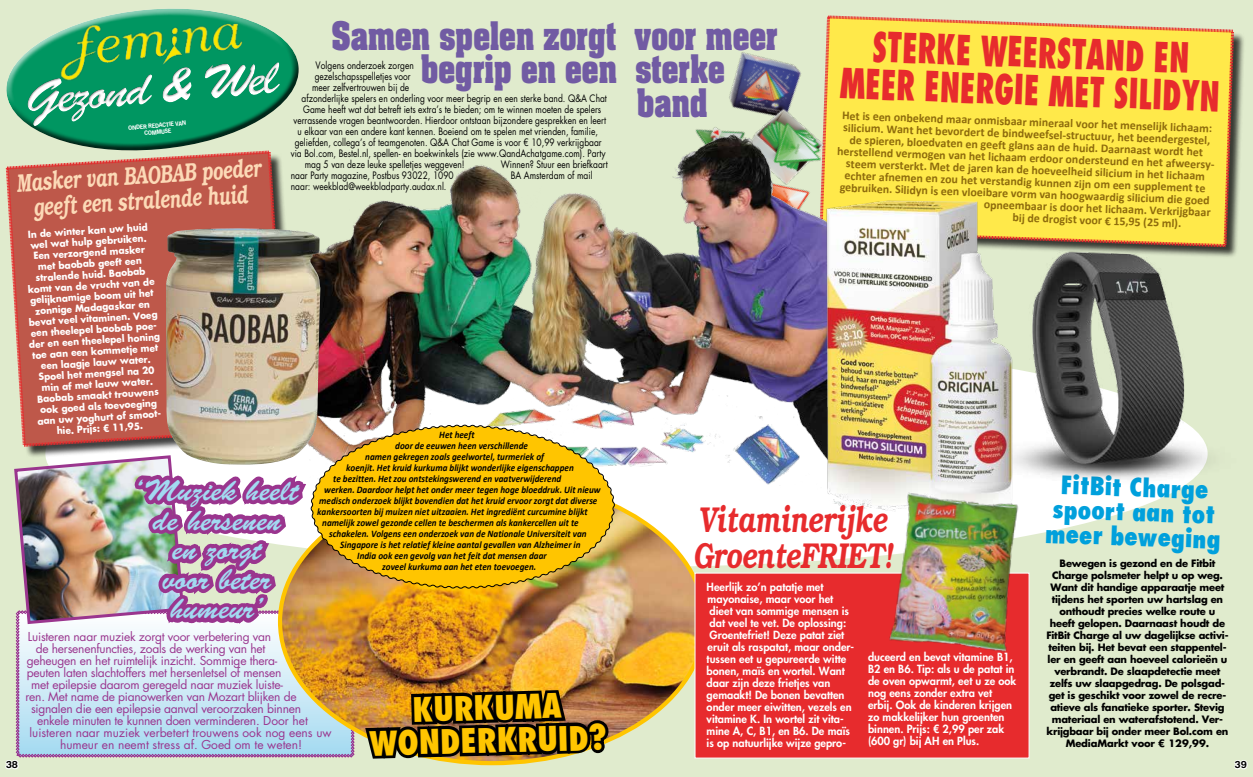
<style>
.page{position:relative;width:1253px;height:777px;background:#e0ebcd}
.page>*{position:absolute;margin:0;border:0;box-sizing:border-box;transform-origin:0 0}
.t1{font:47.9px "Brush Script Std";color:#fff;scale:1.06 1}
.t2{font:800 condensed 40.4px/37.7px "Futura Std";color:#e72b2d;text-align:center;scale:.77 1}
.t3{font:italic 600 36px/36px "Bookman Std";color:#e72b2d;scale:.73 1}
.t4{font:700 33.5px "Aachen Std";color:#715ba3;scale:.81 1}
.t5{font:800 condensed 32.9px/32.7px "Futura Std";color:#ffc500;text-align:center}
.t6{font:29.6px/29.6px "Brush Script Std";color:#a2daf1;text-align:center}
.t7{font:italic 600 25.4px/25.4px "Bookman Std";color:#fcdab7;text-align:center;scale:.66 1}
.t8{font:800 condensed 24.7px/24.7px "Futura Std";color:#00a0dc;text-align:center}
.t9{font:700 12px "Calibri";color:#8e6b0c}
.t10{font:12px "Futura Std";letter-spacing:-.02em;color:#9a358e}
.t11{font:12px "Futura Std";color:#9a358e}
.t12{font:800 11px/12px "Futura Std";color:#fff}
.t13{font:10px "Futura Std";color:#000;scale:.84 1}
.t14{font:italic 700 10px "Calibri";color:#000;scale:.91 1}
.t15{font:700 10px "Helvetica Rounded LT Std";color:#000}
.t16{font:700 9.9px/12px "Futura Std";letter-spacing:-.02em;color:#000;text-align:center}
.t17{font:700 9.5px/11px "Futura Std";color:#fff;text-align:center;scale:.94 1}
.t18{font:700 9.5px/11px "Futura Std";color:#fffdfc;text-align:center;scale:.94 1}
.t19{font:700 5.6px/6.5px "News Gothic Std";color:#fff;text-align:center}
</style>
<div class="page">
<svg style="left:898px;top:18px;width:336px;height:169px;background:#fbe44e"></svg>
<div style="left:45px;top:340px;width:1163px;height:227px;background:#fff;border-radius:50%"></div>
<svg style="left:1234px;top:760px;width:14px;height:10px"></svg>
<svg style="left:6px;top:22px;width:293px;height:128px"></svg>
<img style="left:51px;top:8px;width:202px;height:88px">
<img style="left:729px;top:15px;width:169px;height:156px">
<img style="left:280px;top:123px;width:586px;height:362px">
<img style="left:354px;top:480px;width:351px;height:279px">
<img style="left:1033px;top:187px;width:206px;height:345px">
<img style="left:361px;top:254px;width:247px;height:512px">
<img style="left:5px;top:264px;width:349px;height:506px">
<img style="left:802px;top:171px;width:231px;height:391px">
<div style="left:694px;top:572px;width:335px;height:186px;background:#e72b2d;border:1px solid #fff"></div>
<img style="left:884px;top:486px;width:142px;height:166px">
<div style="left:8px;top:153px;width:292px;height:306px;background:#000;opacity:.75"></div>
<svg style="left:5px;top:150px;width:283px;height:297px;background:#c06556"></svg>
<img style="left:166px;top:228px;width:154px;height:236px">
<svg style="left:310px;top:424px;width:305px;height:165px;background:#f0bf22"></svg>
<h3 class="t4" style="left:332px;top:12px;width:553px">Samen spelen zorgt voor meer</h3>
<h3 class="t4" style="left:421px;top:45px;width:376px">begrip en een sterke</h3>
<h3 class="t4" style="left:637px;top:79px;width:88px">band</h3>
<h2 class="t2" style="left:842px;top:27px;width:495px;rotate:2deg">STERKE WEERSTAND EN<br>MEER ENERGIE MET SILIDYN</h2>
<p class="t13" style="left:316px;top:59px;width:118px">Volgens onderzoek zorgen</p>
<p class="t13" style="left:315px;top:70px;width:116px">gezelschapsspelletjes voor</p>
<p class="t13" style="left:312px;top:81px;width:117px">meer zelfvertrouwen bij de</p>
<p class="t13" style="left:302px;top:92px;width:365px">afzonderlijke spelers en onderling voor meer begrip en een sterke band. Q&amp;A Chat</p>
<p class="t13" style="left:303px;top:103px;width:356px">Game heeft wat dat betreft iets extra’s te bieden; om te winnen moeten de spelers</p>
<p class="t13" style="left:293px;top:114px;width:374px">verrassende vragen beantwoorden. Hierdoor ontstaan bijzondere gesprekken en leert</p>
<p class="t13" style="left:297px;top:125px;width:359px">u elkaar van een andere kant kennen. Boeiend om te spelen met vrienden, familie,</p>
<p class="t13" style="left:295px;top:136px;width:367px">geliefden, collega’s of teamgenoten. Q&amp;A Chat Game is voor € 10,99 verkrijgbaar</p>
<p class="t13" style="left:291px;top:147px;width:376px">via Bol.com, Bestel.nl, spellen- en boekwinkels (zie www.QandAchatgame.com). Party</p>
<p class="t13" style="left:305px;top:158px;width:192px">mag 5 van deze leuke spelletjes weggeven!</p>
<p class="t13" style="left:501px;top:158px;width:129px">Winnen? Stuur een briefkaart</p>
<p class="t13" style="left:291px;top:169px;width:195px">naar Party magazine, Postbus 93022, 1090</p>
<p class="t13" style="left:511px;top:169px;width:99px">BA Amsterdam of mail</p>
<p class="t13" style="left:291px;top:180px;width:187px">naar: weekblad@weekbladparty.audax.nl.</p>
<h1 class="t1" style="left:23px;top:72px;width:241px;rotate:-5deg">Gezond &amp; Wel</h1>
<p class="t9" style="left:842px;top:108px;width:372px;rotate:2deg">Het is een onbekend maar onmisbaar mineraal voor het menselijk lichaam:</p>
<p class="t19" style="left:128px;top:125px;width:59px;rotate:-5deg">ONDER REDACTIE VAN<br>COMMUSE</p>
<p class="t9" style="left:843px;top:120px;width:369px;rotate:2deg">silicium. Want het bevordert de bindweefsel-structuur, het beendergestel,</p>
<p class="t9" style="left:850px;top:132px;width:355px;rotate:2deg">de spieren, bloedvaten en geeft glans aan de huid. Daarnaast wordt het</p>
<p class="t9" style="left:838px;top:144px;width:379px;rotate:2deg">herstellend vermogen van het lichaam erdoor ondersteund en het afweersy-</p>
<h3 class="t7" style="left:16px;top:171px;width:372px;rotate:-4deg">Masker van BAOBAB poeder geeft een stralende huid</h3>
<p class="t9" style="left:846px;top:156px;width:361px;rotate:2deg">steem versterkt. Met de jaren kan de hoeveelheid silicium in het lichaam</p>
<p class="t9" style="left:845px;top:168px;width:362px;rotate:2deg">echter afnemen en zou het verstandig kunnen zijn om een supplement te</p>
<p class="t9" style="left:840px;top:180px;width:372px;rotate:2deg">gebruiken. Silidyn is een vloeibare vorm van hoogwaardig silicium die goed</p>
<p class="t9" style="left:984px;top:197px;width:228px;rotate:2deg">opneembaar is door het lichaam. Verkrijgbaar</p>
<p class="t9" style="left:1013px;top:210px;width:170px;rotate:2deg">bij de drogist voor € 15,95 (25 ml).</p>
<p class="t17" style="left:21px;top:229px;width:141px;rotate:-4deg">In de winter kan uw huid wel wat hulp gebruiken.<br>Een verzorgend masker met baobab geeft een stralende huid. Baobab komt van de vrucht van de gelijknamige boom uit het zonnige Madagaskar en bevat veel vitaminen. Voeg een theelepel baobab poe&shy;der en een theelepel honing toe aan een kommetje met</p>
<p class="t18" style="left:33px;top:361px;width:135px;rotate:-4deg">een laagje lauw water.<br>Spoel het mengsel na 20 min af met lauw water.<br>Baobab smaakt trouwens ook goed als toevoeging aan uw yoghurt of smoot&shy;hie. Prijs: € 11,95.</p>
<p class="t14" style="left:439px;top:428px;width:40px">Het heeft</p>
<p class="t14" style="left:395px;top:439px;width:147px">door de eeuwen heen verschillende</p>
<p class="t14" style="left:365px;top:450px;width:198px">namen gekregen zoals geelwortel, turmeriek of</p>
<p class="t14" style="left:346px;top:461px;width:252px">koenjit. Het kruid kurkuma blijkt wonderlijke eigenschappen</p>
<p class="t14" style="left:333px;top:472px;width:252px">te bezitten. Het zou ontstekingswerend en vaatverwijderend</p>
<p class="t14" style="left:324px;top:483px;width:305px">werken. Daardoor helpt het onder meer tegen hoge bloeddruk. Uit nieuw</p>
<p class="t14" style="left:319px;top:494px;width:307px">medisch onderzoek blijkt bovendien dat het kruid ervoor zorgt dat diverse</p>
<p class="t14" style="left:317px;top:505px;width:299px">kankersoorten bij muizen niet uitzaaien. Het ingrediënt curcumine blijkt</p>
<p class="t14" style="left:322px;top:516px;width:283px">namelijk zowel gezonde cellen te beschermen als kankercellen uit te</p>
<p class="t14" style="left:329px;top:527px;width:284px">schakelen. Volgens een onderzoek van de Nationale Universiteit van</p>
<p class="t14" style="left:340px;top:538px;width:266px">Singapore is het relatief kleine aantal gevallen van Alzheimer in</p>
<p class="t14" style="left:357px;top:549px;width:210px">India ook een gevolg van het feit dat mensen daar</p>
<p class="t14" style="left:382px;top:560px;width:171px">zoveel kurkuma aan het eten toevoegen.</p>
<h3 class="t8" style="left:1047px;top:471px;width:177px;rotate:2deg">FitBit Charge spoort aan tot meer beweging</h3>
<h3 class="t6" style="left:136px;top:476px;width:164px">‘Muziek heelt de hersenen<br>en zorgt<br>voor beter humeur’</h3>
<h3 class="t3" style="left:693px;top:501px;width:275px">Vitaminerijke<br>GroenteFRIET!</h3>
<p class="t16" style="left:1046px;top:557px;width:184px">Bewegen is gezond en de Fitbit Charge polsmeter helpt u op weg.<br>Want dit handige apparaatje meet tijdens het sporten uw hartslag en onthoudt precies welke route u heeft gelopen. Daarnaast houdt de FitBit Charge al uw dagelijkse activi&shy;teiten bij. Het bevat een stappentel&shy;ler en geeft aan hoeveel calorieën u verbrandt. De slaapdetectie meet zelfs uw slaapgedrag. De polsgad&shy;get is geschikt voor zowel de recre&shy;atieve als fanatieke sporter. Stevig materiaal en waterafstotend. Ver&shy;krijgbaar bij onder meer Bol.com en MediaMarkt voor € 129,99.</p>
<p class="t12" style="left:707px;top:581px;width:149px">Heerlijk zo’n patatje met mayonaise, maar voor het dieet van sommige mensen is dat veel te vet. De oplossing:<br>Groentefriet! Deze patat ziet eruit als raspatat, maar onder&shy;tussen eet u gepureerde witte bonen, maïs en wortel. Want daar zijn deze frietjes van gemaakt! De bonen bevatten onder meer eiwitten, vezels en vitamine K. In wortel zit vita&shy;mine A, C, B1, en B6. De maïs is op natuurlijke wijze gepro-</p>
<p class="t10" style="left:28px;top:629px;width:245px">Luisteren naar muziek zorgt voor verbetering van</p>
<p class="t10" style="left:36px;top:641px;width:231px">de hersenenfuncties, zoals de werking van het</p>
<p class="t10" style="left:27px;top:653px;width:252px">geheugen en het ruimtelijk inzicht. Sommige thera-</p>
<p class="t10" style="left:27px;top:665px;width:256px">peuten laten slachtoffers met hersenletsel of mensen</p>
<p class="t10" style="left:31px;top:677px;width:253px">met epilepsie daarom geregeld naar muziek luiste-</p>
<p class="t10" style="left:26px;top:689px;width:273px">ren. Met name de pianowerken van Mozart blijken de</p>
<p class="t10" style="left:31px;top:701px;width:272px">signalen die een epilepsie aanval veroorzaken binnen</p>
<p class="t10" style="left:37px;top:713px;width:272px">enkele minuten te kunnen doen verminderen. Door het</p>
<p class="t11" style="left:30px;top:725px;width:304px">luisteren naar muziek verbetert trouwens ook nog eens uw</p>
<p class="t11" style="left:60px;top:737px;width:244px">humeur en neemt stress af. Goed om te weten!</p>
<p class="t12" style="left:868px;top:651px;width:150px">duceerd en bevat vitamine B1,<br>B2 en B6. Tip: als u de patat in de oven opwarmt, eet u ze ook nog eens zonder extra vet erbij. Ook de kinderen krijgen zo makkelijker hun groenten binnen. Prijs: € 2,99 per zak (600 gr) bij AH en Plus.</p>
<h3 class="t5" style="left:369px;top:693px;width:239px;rotate:-1deg">KURKUMA<br>WONDERKRUID?</h3>
<p class="t15" style="left:6px;top:758px;width:14px">38</p>
<p class="t15" style="left:1235px;top:758px;width:14px">39</p>
</div>
